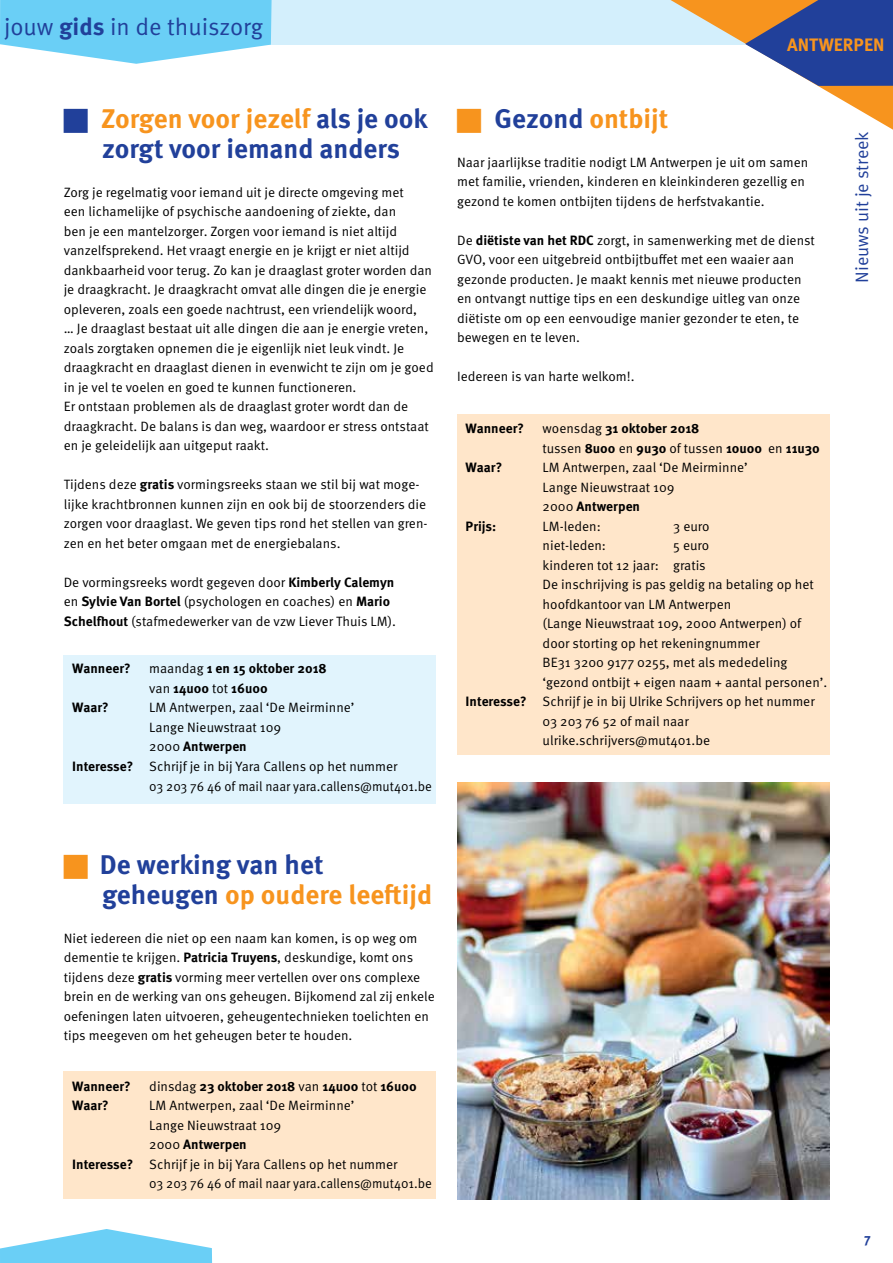
<style>
.page{position:relative;width:893px;height:1263px;background:#fff}
.page>*{position:absolute;margin:0;border:0;box-sizing:border-box;transform-origin:0 0}
.t1{font:700 27px/30px "Meta OT";color:#21409a}
.t2{font:700 27px "Meta OT";color:#f7941e}
.t3{font:24px "Meta OT Norm";color:#21409a}
.t4{font:18px "Meta OT Norm";color:#21409a}
.t5{font:700 18px "Meta OT";color:#f7941e}
.t6{font:13.5px/19.5px "Meta OT Norm";color:#000}
.t7{font:700 13.5px/19.5px "Meta OT";color:#000}
.t8{font:700 13.5px "Meta OT";color:#21409a}
.s1{font-family:"Meta OT";font-weight:700}
.s2{color:#f7941e}
.s3{font-family:"Meta OT Norm";font-weight:400}
.s4{color:#21409a}
</style>
<div class="page">
<div style="left:64px;top:1071px;width:372px;height:128px;background:#ffe6ca"></div>
<div style="left:64px;top:655px;width:372px;height:149px;background:#e1f4fd"></div>
<div style="left:255px;top:0;width:489px;height:45px;background:#d3effc"></div>
<svg style="left:671px;top:0;width:222px;height:130px"></svg>
<svg style="left:0;top:0;width:272px;height:64px;background:#81d6f7"></svg>
<svg style="left:0;top:1229px;width:212px;height:34px"></svg>
<img style="left:457px;top:782px;width:372px;height:417px">
<div style="left:457px;top:415px;width:372px;height:340px;background:#ffe6ca"></div>
<h2 class="t3" style="left:4px;top:12px;width:261px">jouw <span class="s1">gids</span> in de thuiszorg</h2>
<h1 class="t1" style="left:101px;top:104px;width:328px"><span class="s2">Zorgen voor jezelf</span> als je ook zorgt voor iemand anders</h1>
<p class="t6" style="left:64px;top:183px;width:371px">Zorg je regelmatig voor iemand uit je directe omgeving met<br>een lichamelijke of psychische aandoening of ziekte, dan<br>ben je een mantelzorger. Zorgen voor iemand is niet altijd vanzelfsprekend. Het vraagt energie en je krijgt er niet altijd dankbaarheid voor terug. Zo kan je draaglast groter worden dan je draagkracht. Je draagkracht omvat alle dingen die je energie opleveren, zoals een goede nachtrust, een vriendelijk woord,<br>… Je draaglast bestaat uit alle dingen die aan je energie vreten, zoals zorgtaken opnemen die je eigenlijk niet leuk vindt. Je draagkracht en draaglast dienen in evenwicht te zijn om je goed in je vel te voelen en goed te kunnen functioneren.<br>Er ontstaan problemen als de draaglast groter wordt dan de draagkracht. De balans is dan weg, waardoor er stress ontstaat en je geleidelijk aan uitgeput raakt.</p>
<p class="t6" style="left:64px;top:475px;width:365px">Tijdens deze <span class="s1">gratis</span> vormingsreeks staan we stil bij wat moge&shy;lijke krachtbronnen kunnen zijn en ook bij de stoorzenders die zorgen voor draaglast. We geven tips rond het stellen van gren&shy;zen en het beter omgaan met de energiebalans.</p>
<p class="t6" style="left:64px;top:573px;width:334px">De vormingsreeks wordt gegeven door <span class="s1">Kimberly Calemyn </span>en <span class="s1">Sylvie Van Bortel</span> (psychologen en coaches) en <span class="s1">Mario<br>Schelfhout</span> (stafmedewerker van de vzw Liever Thuis LM).</p>
<p class="t7" style="left:72px;top:659px;width:60px">Wanneer?</p>
<p class="t7" style="left:149px;top:659px;width:179px"><span class="s3">maandag</span> 1 en 15 oktober 2018 <span class="s3">van</span> 14u00 <span class="s3">tot</span> 16u00</p>
<p class="t7" style="left:72px;top:698px;width:38px">Waar?</p>
<p class="t6" style="left:149px;top:698px;width:207px">LM Antwerpen, zaal ‘De Meirminne’<br>Lange Nieuwstraat 109</p>
<p class="t7" style="left:149px;top:737px;width:99px"><span class="s3">2000</span> Antwerpen</p>
<p class="t6" style="left:149px;top:756px;width:284px;text-indent:-77px"><span class="s1">Interesse?</span> Schrijf je in bij Yara Callens op het nummer<br>03 203 76 46 of mail naar yara.callens@mut401.be</p>
<h3 class="t5" style="left:787px;top:34px;width:99px">ANTWERPEN</h3>
<h1 class="t2" style="left:495px;top:101px;width:175px"><span class="s4">Gezond</span> ontbijt</h1>
<p class="t6" style="left:457px;top:153px;width:353px">Naar jaarlijkse traditie nodigt LM Antwerpen je uit om samen met familie, vrienden, kinderen en kleinkinderen gezellig en gezond te komen ontbijten tijdens de herfstvakantie.</p>
<p class="t6" style="left:457px;top:231px;width:359px">De <span class="s1">diëtiste van het RDC</span> zorgt, in samenwerking met de dienst GVO, voor een uitgebreid ontbijtbuffet met een waaier aan gezonde producten. Je maakt kennis met nieuwe producten en ontvangt nuttige tips en een deskundige uitleg van onze diëtiste om op een eenvoudige manier gezonder te eten, te bewegen en te leven.</p>
<p class="t6" style="left:457px;top:367px;width:179px">Iedereen is van harte welkom!.</p>
<p class="t7" style="left:466px;top:419px;width:60px">Wanneer?</p>
<p class="t7" style="left:543px;top:419px;width:158px"><span class="s3">woensdag</span> 31 oktober 2018</p>
<p class="t6" style="left:543px;top:438px;width:279px">tussen <span class="s1">8u00</span> en <span class="s1">9u30</span> of tussen <span class="s1">10u00</span> en <span class="s1">11u30</span></p>
<p class="t7" style="left:466px;top:458px;width:38px">Waar?</p>
<p class="t6" style="left:543px;top:458px;width:207px">LM Antwerpen, zaal ‘De Meirminne’<br>Lange Nieuwstraat 109</p>
<p class="t7" style="left:543px;top:497px;width:99px"><span class="s3">2000</span> Antwerpen</p>
<p class="t7" style="left:466px;top:516px;width:32px">Prijs:</p>
<p class="t6" style="left:543px;top:516px;width:60px">LM-leden:</p>
<p class="t6" style="left:673px;top:516px;width:38px">3 euro</p>
<p class="t6" style="left:543px;top:536px;width:65px">niet-leden:</p>
<p class="t6" style="left:673px;top:536px;width:38px">5 euro</p>
<p class="t6" style="left:543px;top:555px;width:165px">kinderen tot 12 jaar: gratis</p>
<p class="t6" style="left:543px;top:575px;width:273px">De inschrijving is pas geldig na betaling op het</p>
<p class="t6" style="left:543px;top:594px;width:190px">hoofdkantoor van LM Antwerpen</p>
<p class="t6" style="left:543px;top:614px;width:260px">(Lange Nieuwstraat 109, 2000 Antwerpen) of</p>
<p class="t6" style="left:543px;top:633px;width:219px">door storting op het rekeningnummer</p>
<p class="t6" style="left:543px;top:653px;width:246px">BE31 3200 9177 0255, met als mededeling</p>
<p class="t6" style="left:543px;top:672px;width:286px">‘gezond ontbijt + eigen naam + aantal personen’.</p>
<p class="t6" style="left:466px;top:692px;width:351px"><span class="s1">Interesse?</span> Schrijf je in bij Ulrike Schrijvers op het nummer</p>
<p class="t6" style="left:543px;top:711px;width:148px">03 203 76 52 of mail naar</p>
<p class="t6" style="left:543px;top:731px;width:169px">ulrike.schrijvers@mut401.be</p>
<h3 class="t4" style="left:851px;top:283px;width:153px;rotate:-90deg">Nieuws uit je streek</h3>
<h1 class="t1" style="left:100px;top:850px;width:334px">De werking van het geheugen <span class="s2">op oudere leeftijd</span></h1>
<p class="t6" style="left:64px;top:929px;width:372px">Niet iedereen die niet op een naam kan komen, is op weg om dementie te krijgen. <span class="s1">Patricia Truyens</span>, deskundige, komt ons tijdens deze <span class="s1">gratis</span> vorming meer vertellen over ons complexe brein en de werking van ons geheugen. Bijkomend zal zij enkele oefeningen laten uitvoeren, geheugentechnieken toelichten en tips meegeven om het geheugen beter te houden.</p>
<p class="t7" style="left:72px;top:1076px;width:60px">Wanneer?</p>
<p class="t7" style="left:149px;top:1076px;width:269px"><span class="s3">dinsdag</span> 23 oktober 2018 <span class="s3">van</span> 14u00 <span class="s3">tot</span> 16u00</p>
<p class="t7" style="left:72px;top:1096px;width:38px">Waar?</p>
<p class="t6" style="left:149px;top:1096px;width:207px">LM Antwerpen, zaal ‘De Meirminne’<br>Lange Nieuwstraat 109</p>
<p class="t7" style="left:149px;top:1135px;width:99px"><span class="s3">2000</span> Antwerpen</p>
<p class="t6" style="left:149px;top:1154px;width:284px;text-indent:-77px"><span class="s1">Interesse?</span> Schrijf je in bij Yara Callens op het nummer<br>03 203 76 46 of mail naar yara.callens@mut401.be</p>
<p class="t8" style="left:864px;top:1230px;width:8px">7</p>
</div>
